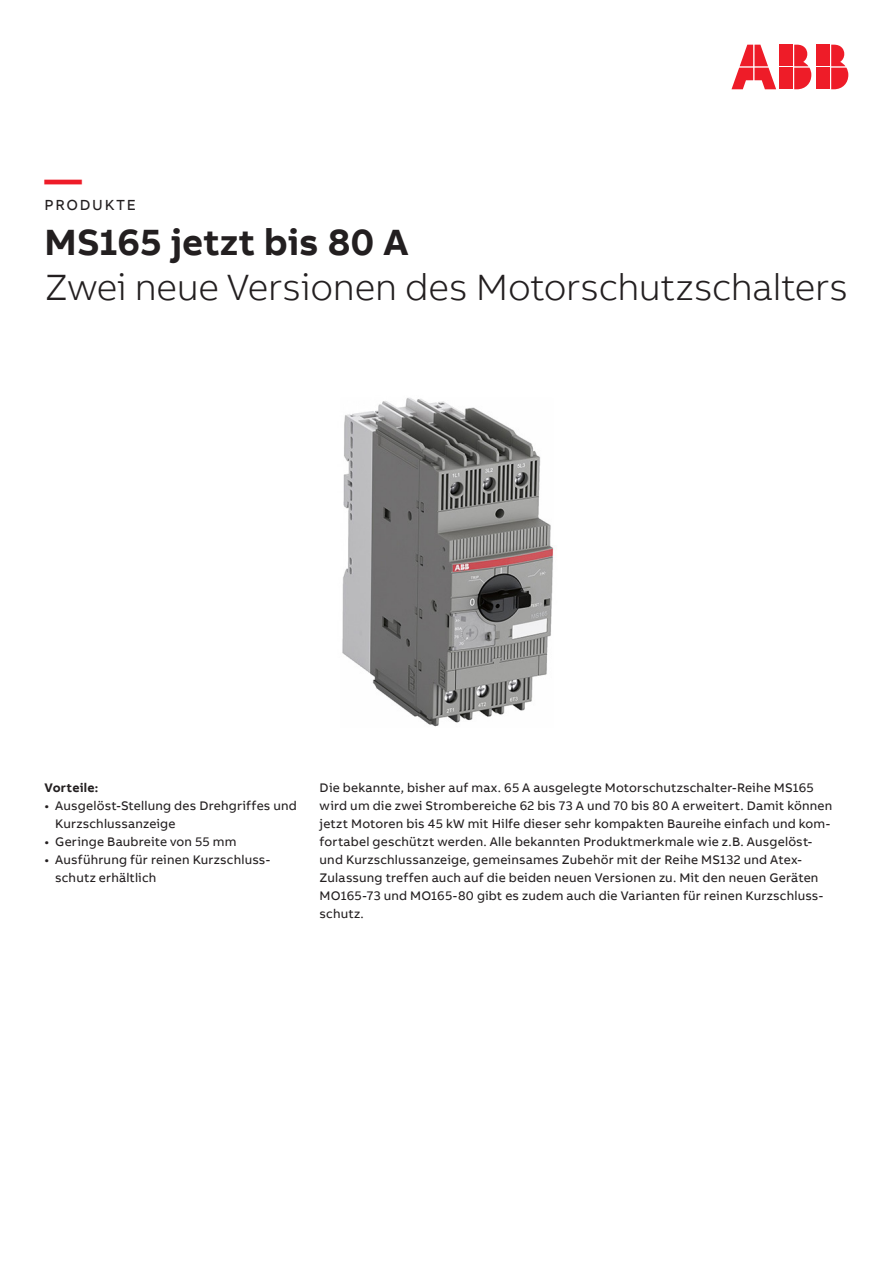
<style>
.page{position:relative;width:893px;height:1263px;background:#fff}
.page>*{position:absolute;margin:0;border:0;box-sizing:border-box;transform-origin:0 0}
.Information_Level_Su{font:300 37.5px/45px "AB Bvoice";letter-spacing:-.01em;color:#231f20}
.Information_Level_He{font:700 37.5px "AB Bvoice";color:#ee1c28}
.Information_Level_Su-2{font:15px "AB Bvoice";letter-spacing:.115em;color:#231f20}
.Copytext_8_5pt_12pt{font:12.75px/18px "AB Bvoice";letter-spacing:.015em;color:#231f20}
.Paragraph_Title_8_5p{font:700 12.75px "AB Bvoice";letter-spacing:.02em;color:#231f20}
.s1{font-weight:700}
</style>
<div class="page">
<img style="left:342px;top:398px;width:212px;height:329px">
<div style="left:817px;top:45px;width:13px;height:21px;background:#ee1c28"></div>
<div style="left:817px;top:68px;width:13px;height:21px;background:#ee1c28"></div>
<svg style="left:831px;top:45px;width:17px;height:44px"></svg>
<svg style="left:731px;top:45px;width:45px;height:44px"></svg>
<div style="left:780px;top:45px;width:13px;height:21px;background:#ee1c28"></div>
<div style="left:780px;top:68px;width:13px;height:21px;background:#ee1c28"></div>
<svg style="left:794px;top:45px;width:17px;height:44px"></svg>
<p class="Information_Level_He" style="left:45px;top:155px;width:39px">—</p>
<p class="Information_Level_Su-2" style="left:45px;top:196px;width:93px">PRODUKTE</p>
<p class="Information_Level_Su" style="left:45px;top:220px;width:805px"><span class="s1">MS165 jetzt bis 80 A<br></span>Zwei neue Versionen des Motorschutzschalters</p>
<p class="Paragraph_Title_8_5p" style="left:45px;top:779px;width:55px">Vorteile:</p>
<p class="Copytext_8_5pt_12pt" style="left:55px;top:796px;width:243px;text-indent:-11px">• Ausgelöst-Stellung des Drehgriffes und<br>Kurzschlussanzeige</p>
<p class="Copytext_8_5pt_12pt" style="left:45px;top:832px;width:193px">• Geringe Baubreite von 55 mm</p>
<p class="Copytext_8_5pt_12pt" style="left:55px;top:850px;width:216px;text-indent:-11px">• Ausführung für reinen Kurzschluss&shy;schutz erhältlich</p>
<p class="Copytext_8_5pt_12pt" style="left:320px;top:778px;width:514px">Die bekannte, bisher auf max. 65 A ausgelegte Motorschutzschalter-Reihe MS165 wird um die zwei Strombereiche 62 bis 73 A und 70 bis 80 A erweitert. Damit können jetzt Motoren bis 45 kW mit Hilfe dieser sehr kompakten Baureihe einfach und kom&shy;fortabel geschützt werden. Alle bekannten Produktmerkmale wie z.B. Ausgelöst&shy;und Kurzschlussanzeige, gemeinsames Zubehör mit der Reihe MS132 und Atex-Zulassung treffen auch auf die beiden neuen Versionen zu. Mit den neuen Geräten MO165-73 und MO165-80 gibt es zudem auch die Varianten für reinen Kurzschluss&shy;schutz.</p>
</div>
